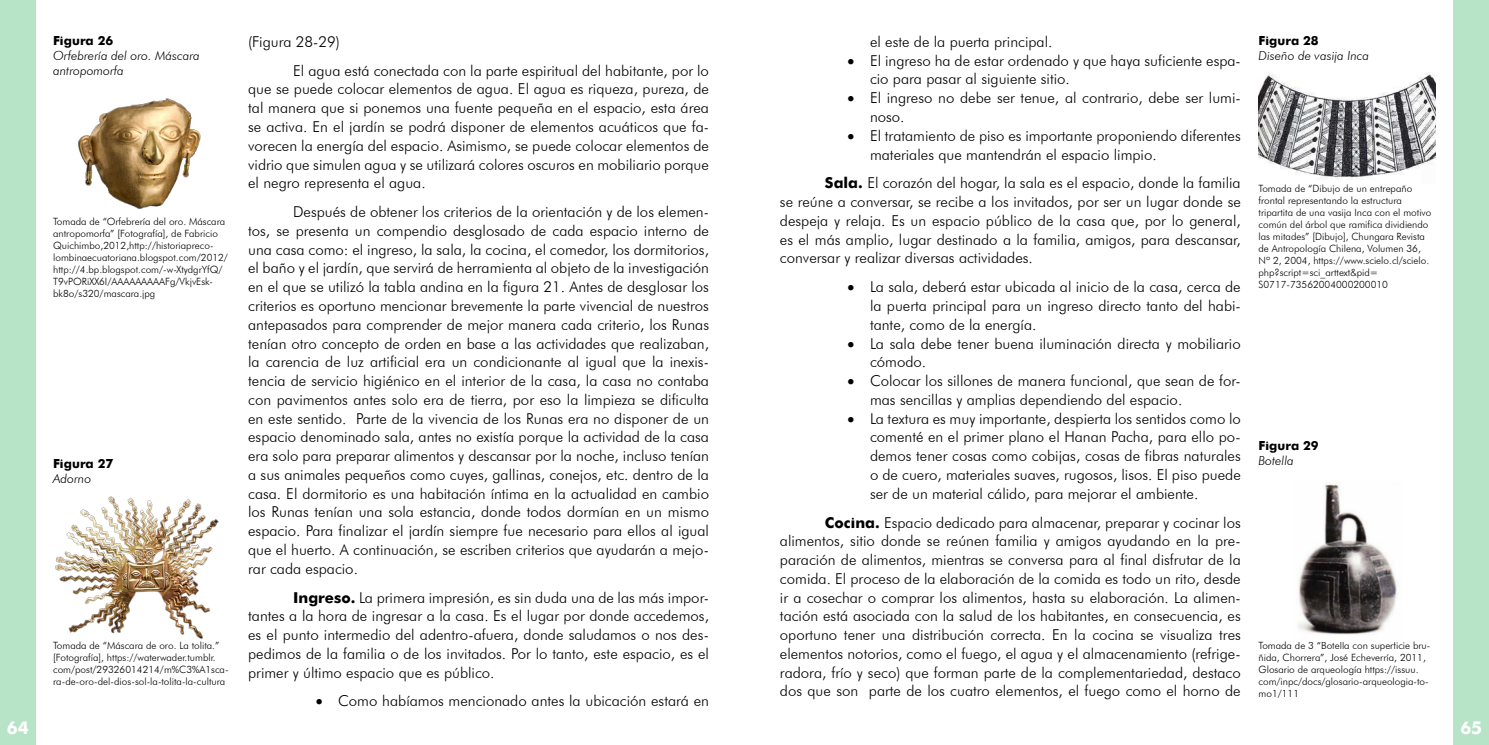
<style>
.page{position:relative;width:1489px;height:745px;background:#fff}
.page>*{position:absolute;margin:0;border:0;box-sizing:border-box;transform-origin:0 0}
.t1{font:700 17.5px "Futura";color:#fff}
.t2{font:300 15px/18.8px "Futura BT";color:#000;text-align:justify}
.t3{font:italic 300 12.5px/15px "Futura BT";color:#000}
.t4{font:700 12.5px "Futura";color:#000}
.t5{font:300 10px/12px "Futura BT";color:#000}
.s1{font-family:"Futura";font-weight:700}
</style>
<div class="page">
<div style="left:0;top:0;width:35px;height:744px;background:#b7e4c7"></div>
<div style="left:1453px;top:0;width:35px;height:744px;background:#b7e4c7"></div>
<img style="left:78px;top:98px;width:123px;height:111px">
<img style="left:55px;top:496px;width:164px;height:143px">
<img style="left:1258px;top:74px;width:177px;height:106px">
<img style="left:1297px;top:484px;width:100px;height:151px">
<p class="t4" style="left:53px;top:31px;width:62px">Figura 26</p>
<p class="t3" style="left:53px;top:48px;width:148px">Orfebrería del oro. Máscara antropomorfa</p>
<p class="t5" style="left:53px;top:215px;width:176px">Tomada de “Orfebrería del oro. Máscara antropomorfa” [Fotografía], de Fabricio Quichimbo,2012,http://historiapreco&shy;lombinaecuatoriana.blogspot.com/2012/ http://4.bp.blogspot.com/-w-XtydgrYfQ/ T9vPORiXX6I/AAAAAAAAAFg/VkjvEsk&shy;bk8o/s320/mascara.jpg</p>
<p class="t4" style="left:53px;top:454px;width:62px">Figura 27</p>
<p class="t3" style="left:53px;top:470px;width:40px">Adorno</p>
<p class="t5" style="left:53px;top:638px;width:177px">Tomada de “Máscara de oro. La tolita.” [Fotografía], https://waterwader.tumblr. com/post/29326014214/m%C3%A1sca&shy;ra-de-oro-del-dios-sol-la-tolita-la-cultura</p>
<p class="t2" style="left:293px;top:27px;width:417px;line-height:28.8px;text-indent:-45px">(Figura 28-29)<br>El agua está conectada con la parte espiritual del habitante, por lo</p>
<p class="t2" style="left:248px;top:80px;width:462px">que se puede colocar elementos de agua. El agua es riqueza, pureza, de tal manera que si ponemos una fuente pequeña en el espacio, esta área se activa. En el jardín se podrá disponer de elementos acuáticos que fa&shy;vorecen la energía del espacio. Asimismo, se puede colocar elementos de vidrio que simulen agua y se utilizará colores oscuros en mobiliario porque el negro representa el agua.</p>
<p class="t2" style="left:248px;top:202px;width:462px;text-indent:45px">Después de obtener los criterios de la orientación y de los elemen&shy;tos, se presenta un compendio desglosado de cada espacio interno de una casa como: el ingreso, la sala, la cocina, el comedor, los dormitorios, el baño y el jardín, que servirá de herramienta al objeto de la investigación en el que se utilizó la tabla andina en la figura 21. Antes de desglosar los criterios es oportuno mencionar brevemente la parte vivencial de nuestros antepasados para comprender de mejor manera cada criterio, los Runas tenían otro concepto de orden en base a las actividades que realizaban, la carencia de luz artificial era un condicionante al igual que la inexis&shy;tencia de servicio higiénico en el interior de la casa, la casa no contaba con pavimentos antes solo era de tierra, por eso la limpieza se dificulta en este sentido. Parte de la vivencia de los Runas era no disponer de un espacio denominado sala, antes no existía porque la actividad de la casa era solo para preparar alimentos y descansar por la noche, incluso tenían a sus animales pequeños como cuyes, gallinas, conejos, etc. dentro de la casa. El dormitorio es una habitación íntima en la actualidad en cambio los Runas tenían una sola estancia, donde todos dormían en un mismo espacio. Para finalizar el jardín siempre fue necesario para ellos al igual que el huerto. A continuación, se escriben criterios que ayudarán a mejo&shy;rar cada espacio.</p>
<p class="t2" style="left:248px;top:587px;width:462px;text-indent:45px"><span class="s1">Ingreso.</span> La primera impresión, es sin duda una de las más impor&shy;tantes a la hora de ingresar a la casa. Es el lugar por donde accedemos, es el punto intermedio del adentro-afuera, donde saludamos o nos des&shy;pedimos de la familia o de los invitados. Por lo tanto, este espacio, es el primer y último espacio que es público.</p>
<p class="t2" style="left:316px;top:691px;width:395px">• Como habíamos mencionado antes la ubicación estará en</p>
<p class="t2" style="left:870px;top:32px;width:184px">el este de la puerta principal.</p>
<p class="t2" style="left:870px;top:51px;width:372px;text-indent:-22px">• El ingreso ha de estar ordenado y que haya suficiente espa&shy;cio para pasar al siguiente sitio.</p>
<p class="t2" style="left:870px;top:88px;width:372px;text-indent:-22px">• El ingreso no debe ser tenue, al contrario, debe ser lumi&shy;noso.</p>
<p class="t2" style="left:870px;top:126px;width:372px;text-indent:-22px">• El tratamiento de piso es importante proponiendo diferentes materiales que mantendrán el espacio limpio.</p>
<p class="t2" style="left:780px;top:173px;width:462px;text-indent:45px"><span class="s1">Sala.</span> El corazón del hogar, la sala es el espacio, donde la familia se reúne a conversar, se recibe a los invitados, por ser un lugar donde se despeja y relaja. Es un espacio público de la casa que, por lo general, es el más amplio, lugar destinado a la familia, amigos, para descansar, conversar y realizar diversas actividades.</p>
<p class="t2" style="left:870px;top:277px;width:372px;text-indent:-22px">• La sala, deberá estar ubicada al inicio de la casa, cerca de la puerta principal para un ingreso directo tanto del habi&shy;tante, como de la energía.</p>
<p class="t2" style="left:870px;top:333px;width:372px;text-indent:-22px">• La sala debe tener buena iluminación directa y mobiliario cómodo.</p>
<p class="t2" style="left:870px;top:371px;width:372px;text-indent:-22px">• Colocar los sillones de manera funcional, que sean de for&shy;mas sencillas y amplias dependiendo del espacio.</p>
<p class="t2" style="left:870px;top:408px;width:372px;text-indent:-22px">• La textura es muy importante, despierta los sentidos como lo comenté en el primer plano el Hanan Pacha, para ello po&shy;demos tener cosas como cobijas, cosas de fibras naturales o de cuero, materiales suaves, rugosos, lisos. El piso puede ser de un material cálido, para mejorar el ambiente.</p>
<p class="t2" style="left:780px;top:512px;width:462px;text-indent:45px"><span class="s1">Cocina.</span> Espacio dedicado para almacenar, preparar y cocinar los alimentos, sitio donde se reúnen familia y amigos ayudando en la pre&shy;paración de alimentos, mientras se conversa para al final disfrutar de la comida. El proceso de la elaboración de la comida es todo un rito, desde ir a cosechar o comprar los alimentos, hasta su elaboración. La alimen&shy;tación está asociada con la salud de los habitantes, en consecuencia, es oportuno tener una distribución correcta. En la cocina se visualiza tres elementos notorios, como el fuego, el agua y el almacenamiento (refrige&shy;radora, frío y seco) que forman parte de la complementariedad, destaco dos que son parte de los cuatro elementos, el fuego como el horno de</p>
<p class="t4" style="left:1258px;top:31px;width:62px">Figura 28</p>
<p class="t3" style="left:1258px;top:48px;width:112px">Diseño de vasija Inca</p>
<p class="t5" style="left:1258px;top:182px;width:174px">Tomada de “Dibujo de un entrepaño frontal representando la estructura tripartita de una vasija Inca con el motivo común del árbol que ramifica dividiendo las mitades” [Dibujo], Chungara Revista de Antropología Chilena, Volumen 36, Nº 2, 2004, https://www.scielo.cl/scielo. php?script=sci_arttext&amp;pid= S0717-73562004000200010</p>
<p class="t4" style="left:1258px;top:436px;width:62px">Figura 29</p>
<p class="t3" style="left:1258px;top:453px;width:37px">Botella</p>
<p class="t5" style="left:1258px;top:638px;width:173px">Tomada de 3 “Botella con superficie bru&shy;ñida, Chorrera”, José Echeverría, 2011, Glosario de arqueología https://issuu. com/inpc/docs/glosario-arqueologia-to&shy;mo1/111</p>
<p class="t1" style="left:7px;top:714px;width:23px">64</p>
<p class="t1" style="left:1460px;top:714px;width:23px">65</p>
</div>
